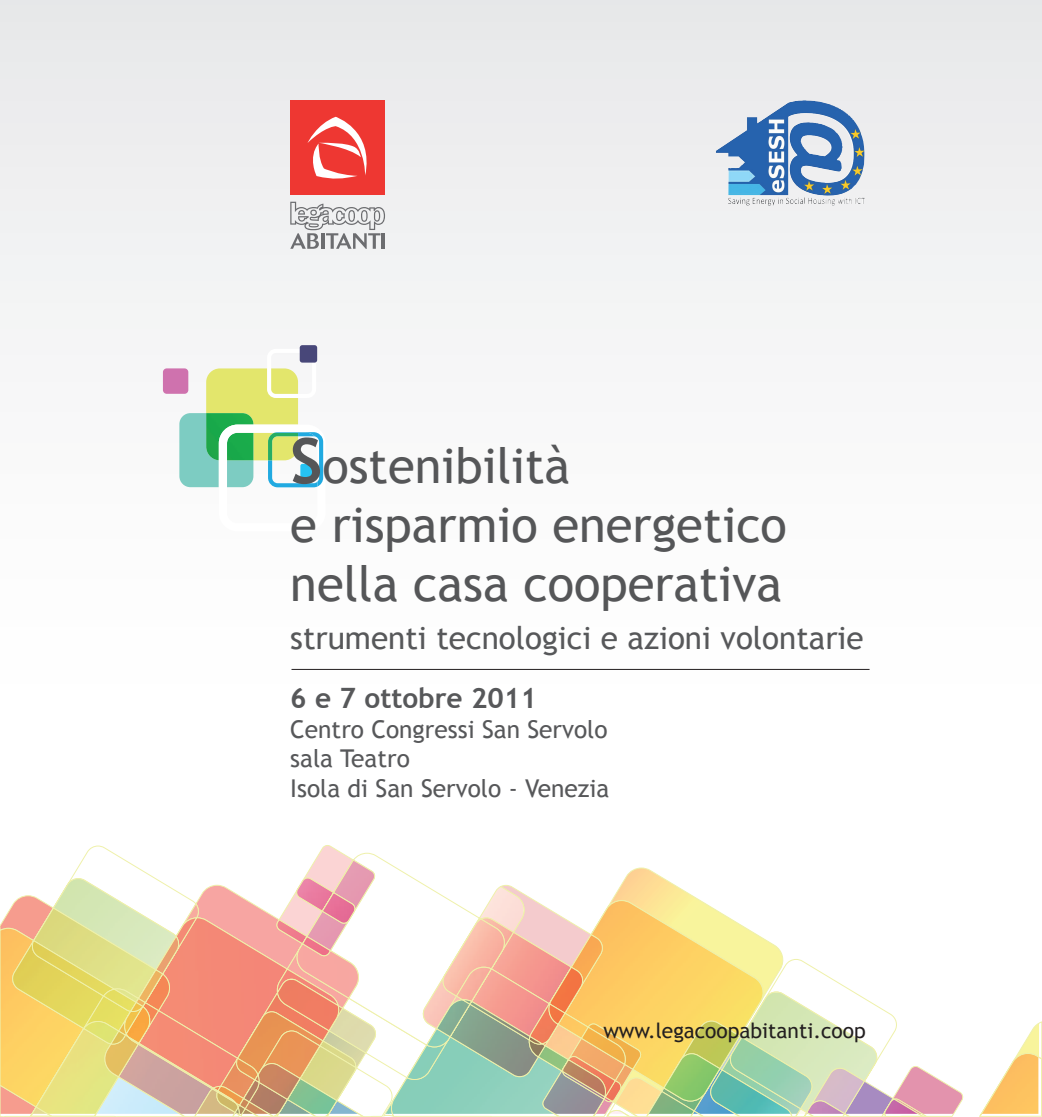
<style>
.page{position:relative;width:1042px;height:1117px;background:#fff}
.page>*{position:absolute;margin:0;border:0;box-sizing:border-box;transform-origin:0 0}
.t1{font:49px/58.8px "Trebuchet MS";color:#555658}
.t2{font:31.5px "Trebuchet MS";color:#57585a}
.t3{font:700 28px "Trebuchet MS";color:#57585a}
.t4{font:24.5px/29.4px "Trebuchet MS";color:#57585a}
.t5{font:21px "Trebuchet MS";color:#231f20}
.s1{font-weight:700;font-size:63px}
</style>
<div class="page">
<div style="left:0;top:0;width:1042px;height:1116px;background:linear-gradient(to bottom,#ecedee,#fff)"></div>
<svg style="left:163px;top:345px;width:163px;height:186px"></svg>
<svg style="left:979px;top:1021px;width:63px;height:95px"></svg>
<svg style="left:0;top:844px;width:964px;height:272px"></svg>
<img style="left:716px;top:100px;width:137px;height:95px">
<div style="left:290px;top:100px;width:95px;height:95px;background:#ee3732"></div>
<svg style="left:307px;top:117px;width:60px;height:62px"></svg>
<svg style="left:290px;top:202px;width:95px;height:47px"></svg>
<hr style="left:291px;top:669px;width:578px;height:1px;background:#231f20">
<h1 class="t1" style="left:290px;top:437px;width:498px"><span class="s1">S</span>ostenibilità<br>e risparmio energetico nella casa cooperativa</h1>
<p class="t2" style="left:290px;top:619px;width:575px">strumenti tecnologici e azioni volontarie</p>
<p class="t3" style="left:290px;top:680px;width:248px">6 e 7 ottobre 2011</p>
<p class="t4" style="left:290px;top:714px;width:321px">Centro Congressi San Servolo sala Teatro<br>Isola di San Servolo - Venezia</p>
<p class="t5" style="left:603px;top:1017px;width:264px">www.legacoopabitanti.coop</p>
</div>
